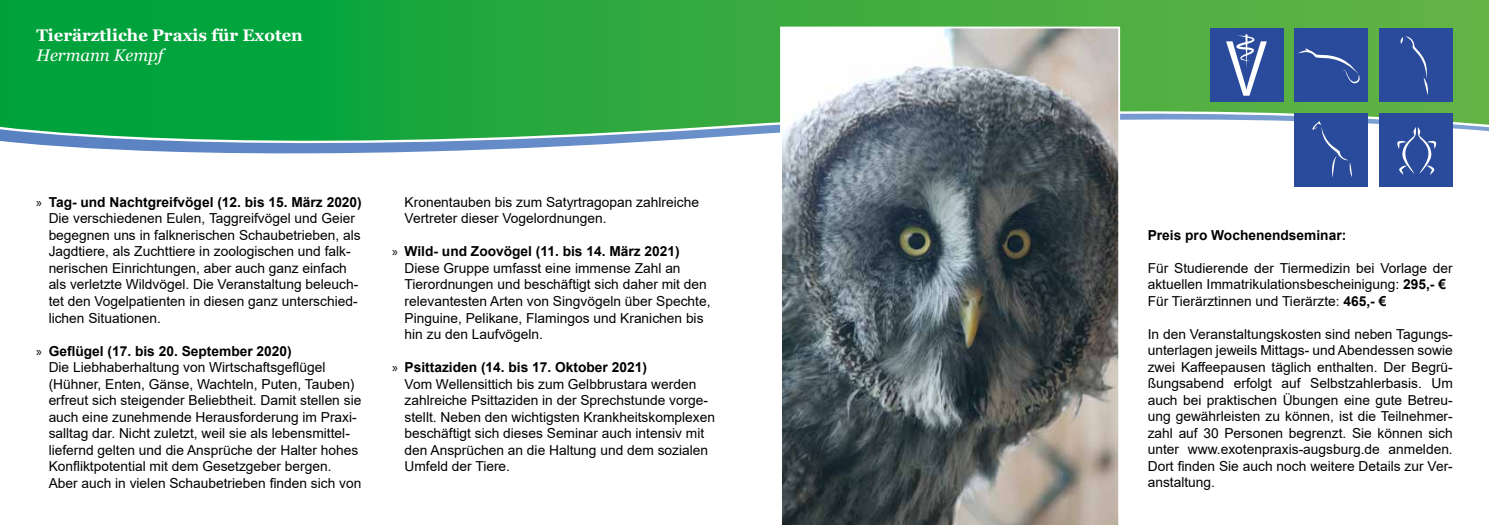
<style>
.page{position:relative;width:1489px;height:525px;background:#fff}
.page>*{position:absolute;margin:0;border:0;box-sizing:border-box;transform-origin:0 0}
.t1{font:700 16.75px "Georgia";color:#fff}
.t2{font:italic 16.75px "Georgia";color:#fff}
.t3{font:13.75px/16.5px "Arial";color:#000}
.t4{font:700 13.75px "Arial";color:#000}
.s1{font-family:"Myriad Pro"}
.s2{font-weight:700}
</style>
<div class="page">
<svg style="left:0;top:0;width:1488px;height:163px;background:#46b260"></svg>
<div style="left:1378px;top:28px;width:74px;height:74px;background:#2a4b9b"></div>
<div style="left:1293px;top:28px;width:74px;height:74px;background:#2a4b9b"></div>
<div style="left:1209px;top:28px;width:74px;height:74px;background:#2a4b9b"></div>
<div style="left:1378px;top:113px;width:74px;height:74px;background:#2a4b9b"></div>
<div style="left:1293px;top:113px;width:74px;height:74px;background:#2a4b9b"></div>
<svg style="left:1226px;top:34px;width:40px;height:62px"></svg>
<svg style="left:1298px;top:48px;width:62px;height:36px"></svg>
<svg style="left:1400px;top:36px;width:28px;height:59px"></svg>
<svg style="left:1312px;top:121px;width:39px;height:56px"></svg>
<svg style="left:1397px;top:127px;width:40px;height:48px"></svg>
<svg style="left:779px;top:26px;width:341px;height:498px;background:#6f7678"></svg>
<p class="t1" style="left:36px;top:25px;width:268px">Tierärztliche Praxis für Exoten</p>
<p class="t2" style="left:36px;top:45px;width:129px">Hermann Kempf</p>
<p class="t3" style="left:49px;top:193px;width:315px;text-indent:-12px"><span class="s1">»</span> <span class="s2">Tag- und Nachtgreifvögel (12. bis 15. März 2020)<br></span>Die verschiedenen Eulen, Taggreifvögel und Geier begegnen uns in falknerischen Schaubetrieben, als Jagdtiere, als Zuchttiere in zoologischen und falk&shy;nerischen Einrichtungen, aber auch ganz einfach als verletzte Wildvögel. Die Veranstaltung beleuch&shy;tet den Vogelpatienten in diesen ganz unterschied&shy;lichen Situationen.</p>
<p class="t3" style="left:49px;top:342px;width:314px;text-indent:-12px"><span class="s1">»</span> <span class="s2">Geflügel (17. bis 20. September 2020)<br></span>Die Liebhaberhaltung von Wirtschaftsgeflügel (Hühner, Enten, Gänse, Wachteln, Puten, Tauben) erfreut sich steigender Beliebtheit. Damit stellen sie auch eine zunehmende Herausforderung im Praxi&shy;salltag dar. Nicht zuletzt, weil sie als lebensmittel&shy;liefernd gelten und die Ansprüche der Halter hohes Konfliktpotential mit dem Gesetzgeber bergen.<br>Aber auch in vielen Schaubetrieben finden sich von</p>
<p class="t3" style="left:404px;top:193px;width:296px">Kronentauben bis zum Satyrtragopan zahlreiche<br>Vertreter dieser Vogelordnungen.</p>
<p class="t3" style="left:404px;top:243px;width:307px;text-indent:-12px"><span class="s1">»</span> <span class="s2">Wild- und Zoovögel (11. bis 14. März 2021)<br></span>Diese Gruppe umfasst eine immense Zahl an Tierordnungen und beschäftigt sich daher mit den relevantesten Arten von Singvögeln über Spechte, Pinguine, Pelikane, Flamingos und Kranichen bis hin zu den Laufvögeln.</p>
<p class="t3" style="left:404px;top:358px;width:312px;text-indent:-12px"><span class="s1">»</span> <span class="s2">Psittaziden (14. bis 17. Oktober 2021)<br></span>Vom Wellensittich bis zum Gelbbrustara werden zahlreiche Psittaziden in der Sprechstunde vorge&shy;stellt. Neben den wichtigsten Krankheitskomplexen beschäftigt sich dieses Seminar auch intensiv mit den Ansprüchen an die Haltung und dem sozialen Umfeld der Tiere.</p>
<p class="t4" style="left:1147px;top:225px;width:200px">Preis pro Wochenendseminar:</p>
<p class="t3" style="left:1147px;top:259px;width:306px">Für Studierende der Tiermedizin bei Vorlage der aktuellen Immatrikulationsbescheinigung: <span class="s2">295,- €<br></span>Für Tierärztinnen und Tierärzte: <span class="s2">465,- €</span></p>
<p class="t3" style="left:1147px;top:325px;width:306px;text-align:justify">In den Veranstaltungskosten sind neben Tagungs&shy;unterlagen jeweils Mittags- und Abendessen sowie zwei Kaffeepausen täglich enthalten. Der Begrü&shy;ßungsabend erfolgt auf Selbstzahlerbasis. Um auch bei praktischen Übungen eine gute Betreu&shy;ung gewährleisten zu können, ist die Teilnehmer&shy;zahl auf 30 Personen begrenzt. Sie können sich unter www.exotenpraxis-augsburg.de anmelden.<br>Dort finden Sie auch noch weitere Details zur Ver&shy;anstaltung.</p>
</div>
